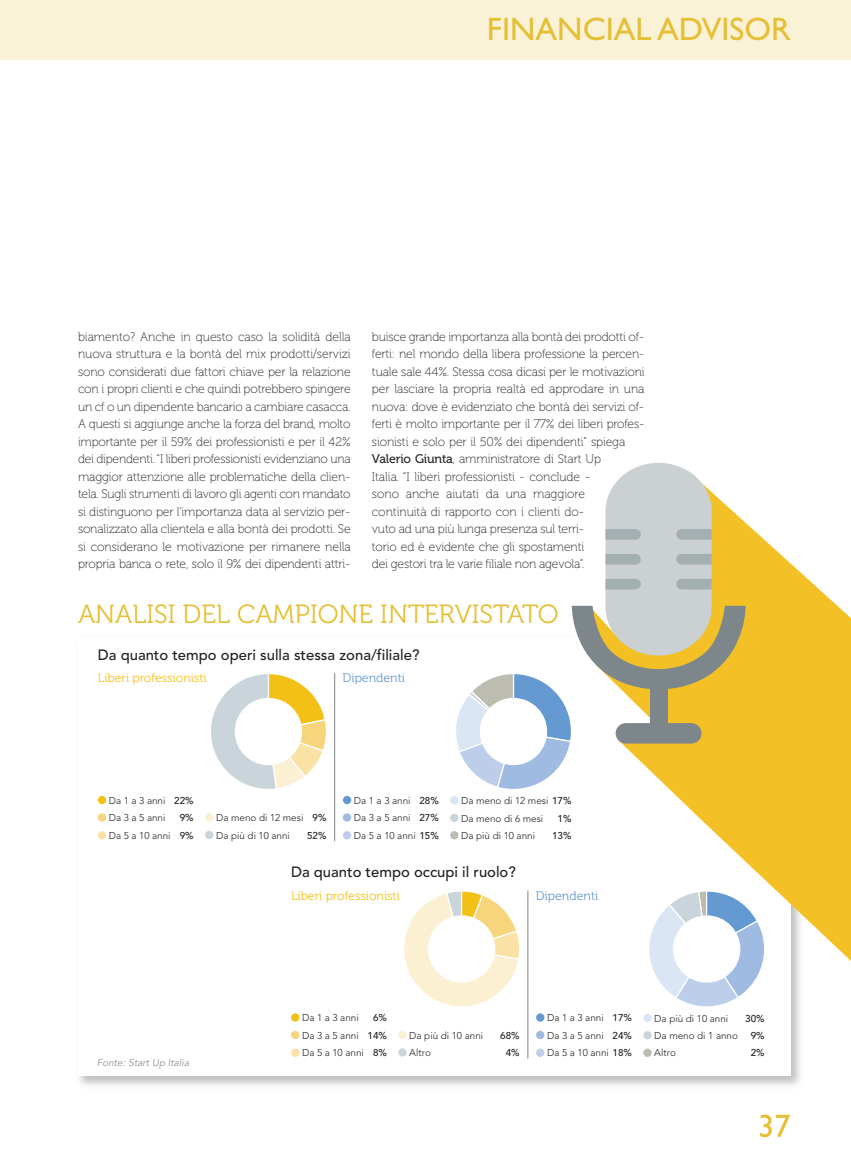
<style>
.page{position:relative;width:851px;height:1173px;background:#fff}
.page>*{position:absolute;margin:0;border:0;box-sizing:border-box;transform-origin:0 0}
.t1{font:32.5px "Gill Sans";color:#e5bf35}
.t2{font:26.25px "Museo 300";color:#e5bf35}
.t3{font:500 14.88px "Avenir";color:#231f20}
.t4{font:12.5px/17.5px "Museo 100";letter-spacing:-.015em;color:#272627;text-align:justify}
.t5{font:12.38px "Museo 300";color:#f3c017}
.t6{font:12.38px "Museo 300";color:#6599d1}
.t7{font:italic 10px "Avenir";color:#919396}
.t8{font:300 9.88px/17.4px "Avenir";color:#231f20}
.t9{font:500 9.88px/17.4px "Avenir";color:#231f20;text-align:center}
.s1{font-family:"Museo 500"}
.s2{font-weight:500}
</style>
<div class="page">
<div style="left:0;top:0;width:850px;height:60px;background:#faf2d7"></div>
<svg style="left:674px;top:523px;width:176px;height:457px;fill:#f3c025"></svg>
<svg style="left:456px;top:463px;width:290px;height:331px"></svg>
<div style="left:98px;top:796px;width:8px;height:8px;background:#f3c017;border-radius:50%"></div>
<div style="left:98px;top:813px;width:8px;height:9px;background:#f7d57d;border-radius:50%"></div>
<div style="left:98px;top:831px;width:8px;height:8px;background:#fae2a6;border-radius:50%"></div>
<div style="left:205px;top:813px;width:8px;height:9px;background:#fbf0d1;border-radius:50%"></div>
<div style="left:205px;top:831px;width:8px;height:8px;background:#c9d5da;border-radius:50%"></div>
<hr style="left:334px;top:673px;width:1px;height:168px;background:#808285">
<svg style="left:211px;top:674px;width:115px;height:115px"></svg>
<div style="left:235px;top:698px;width:67px;height:67px;background:#fff;border-radius:50%"></div>
<div style="left:343px;top:796px;width:8px;height:8px;background:#6599d1;border-radius:50%"></div>
<div style="left:343px;top:813px;width:8px;height:9px;background:#9fbbe1;border-radius:50%"></div>
<div style="left:343px;top:831px;width:8px;height:8px;background:#bccee9;border-radius:50%"></div>
<div style="left:450px;top:831px;width:8px;height:8px;background:#bcbcb0;border-radius:50%"></div>
<div style="left:450px;top:796px;width:8px;height:8px;background:#dbe6f4;border-radius:50%"></div>
<div style="left:450px;top:814px;width:8px;height:8px;background:#c9d5da;border-radius:50%"></div>
<div style="left:479px;top:698px;width:68px;height:67px;background:#fff;border-radius:50%"></div>
<svg style="left:649px;top:890px;width:116px;height:117px"></svg>
<svg style="left:404px;top:891px;width:115px;height:116px"></svg>
<div style="left:291px;top:1013px;width:8px;height:9px;background:#f3c017;border-radius:50%"></div>
<div style="left:291px;top:1031px;width:8px;height:8px;background:#f7d57d;border-radius:50%"></div>
<div style="left:291px;top:1048px;width:8px;height:9px;background:#fae2a6;border-radius:50%"></div>
<div style="left:398px;top:1031px;width:8px;height:8px;background:#fbf0d1;border-radius:50%"></div>
<div style="left:398px;top:1048px;width:8px;height:9px;background:#c9d5da;border-radius:50%"></div>
<hr style="left:527px;top:891px;width:1px;height:167px;background:#808285">
<div style="left:428px;top:915px;width:67px;height:68px;background:#fff;border-radius:50%"></div>
<div style="left:536px;top:1013px;width:8px;height:9px;background:#6599d1;border-radius:50%"></div>
<div style="left:536px;top:1031px;width:8px;height:8px;background:#9fbbe1;border-radius:50%"></div>
<div style="left:536px;top:1048px;width:8px;height:9px;background:#bccee9;border-radius:50%"></div>
<div style="left:643px;top:1048px;width:8px;height:9px;background:#bcbcb0;border-radius:50%"></div>
<div style="left:643px;top:1014px;width:8px;height:8px;background:#dbe6f4;border-radius:50%"></div>
<div style="left:643px;top:1031px;width:8px;height:8px;background:#c9d5da;border-radius:50%"></div>
<div style="left:673px;top:915px;width:67px;height:68px;background:#fff;border-radius:50%"></div>
<h1 class="t1" style="left:487px;top:17px;width:305px">FINANCIAL ADVISOR</h1>
<p class="t4" style="left:78px;top:329px;width:274px">biamento? Anche in questo caso la solidità della nuova struttura e la bontà del mix prodotti/servizi sono considerati due fattori chiave per la relazione con i propri clienti e che quindi potrebbero spingere un cf o un dipendente bancario a cambiare casacca.<br>A questi si aggiunge anche la forza del brand, molto importante per il 59% dei professionisti e per il 42% dei dipendenti.“I liberi professionisti evidenziano una maggior attenzione alle problematiche della clien&shy;tela. Sugli strumenti di lavoro gli agenti con mandato si distinguono per l’importanza data al servizio per&shy;sonalizzato alla clientela e alla bontà dei prodotti. Se si considerano le motivazione per rimanere nella propria banca o rete, solo il 9% dei dipendenti attri-</p>
<p class="t4" style="left:372px;top:329px;width:274px;text-align:left">buisce grande importanza alla bontà dei prodotti of&shy;ferti: nel mondo della libera professione la percen&shy;tuale sale 44%. Stessa cosa dicasi per le motivazioni per lasciare la propria realtà ed approdare in una nuova: dove è evidenziato che bontà dei servizi of&shy;ferti è molto importante per il 77% dei liberi profes&shy;sionisti e solo per il 50% dei dipendenti” spiega <span class="s1">Valerio Giunta</span>, amministratore di Start Up<br>Italia. “I liberi professionisti - conclude -<br>sono anche aiutati da una maggiore<br>continuità di rapporto con i clienti do-<br>vuto ad una più lunga presenza sul terri-<br>torio ed è evidente che gli spostamenti<br>dei gestori tra le varie filiale non agevola”.</p>
<h2 class="t2" style="left:78px;top:604px;width:482px">ANALISI DEL CAMPIONE INTERVISTATO</h2>
<p class="t3" style="left:98px;top:648px;width:323px">Da quanto tempo operi sulla stessa zona/filiale?</p>
<p class="t5" style="left:98px;top:673px;width:110px">Liberi professionisti</p>
<p class="t6" style="left:342px;top:673px;width:64px">Dipendenti</p>
<p class="t8" style="left:109px;top:793px;width:63px">Da 1 a 3 anni<br>Da 3 a 5 anni<br>Da 5 a 10 anni</p>
<p class="t9" style="left:174px;top:793px;width:21px">22%<br>9%<br>9%</p>
<p class="t8" style="left:216px;top:810px;width:89px">Da meno di 12 mesi<br>Da più di 10 anni</p>
<p class="t9" style="left:307px;top:810px;width:21px">9%<br>52%</p>
<p class="t9" style="left:419px;top:793px;width:21px;text-align:left">28%<br>27%</p>
<p class="t8" style="left:461px;top:793px;width:112px">Da meno di 12 mesi <span class="s2">17%<br></span>Da meno di 6 mesi<br>Da più di 10 anni</p>
<p class="t8" style="left:354px;top:793px;width:86px">Da 1 a 3 anni<br>Da 3 a 5 anni<br>Da 5 a 10 anni <span class="s2">15%</span></p>
<p class="t9" style="left:552px;top:810px;width:21px">1%<br>13%</p>
<p class="t3" style="left:291px;top:866px;width:226px">Da quanto tempo occupi il ruolo?</p>
<p class="t5" style="left:291px;top:891px;width:110px">Liberi professionisti</p>
<p class="t6" style="left:535px;top:891px;width:64px">Dipendenti</p>
<p class="t7" style="left:97px;top:1058px;width:94px">Fonte: Start Up Italia</p>
<p class="t8" style="left:302px;top:1010px;width:63px">Da 1 a 3 anni<br>Da 3 a 5 anni<br>Da 5 a 10 anni</p>
<p class="t9" style="left:367px;top:1010px;width:21px">6%<br>14%<br>8%</p>
<p class="t8" style="left:409px;top:1028px;width:75px">Da più di 10 anni<br>Altro</p>
<p class="t9" style="left:500px;top:1028px;width:21px">68%<br>4%</p>
<p class="t9" style="left:612px;top:1010px;width:21px;text-align:left">17%<br>24%</p>
<p class="t8" style="left:654px;top:1010px;width:85px">Da più di 10 anni<br>Da meno di 1 anno<br>Altro</p>
<p class="t9" style="left:745px;top:1010px;width:21px">30%<br>9%<br>2%</p>
<p class="t8" style="left:547px;top:1010px;width:86px">Da 1 a 3 anni<br>Da 3 a 5 anni<br>Da 5 a 10 anni <span class="s2">18%</span></p>
<h1 class="t1" style="left:758px;top:1114px;width:34px">37</h1>
</div>
